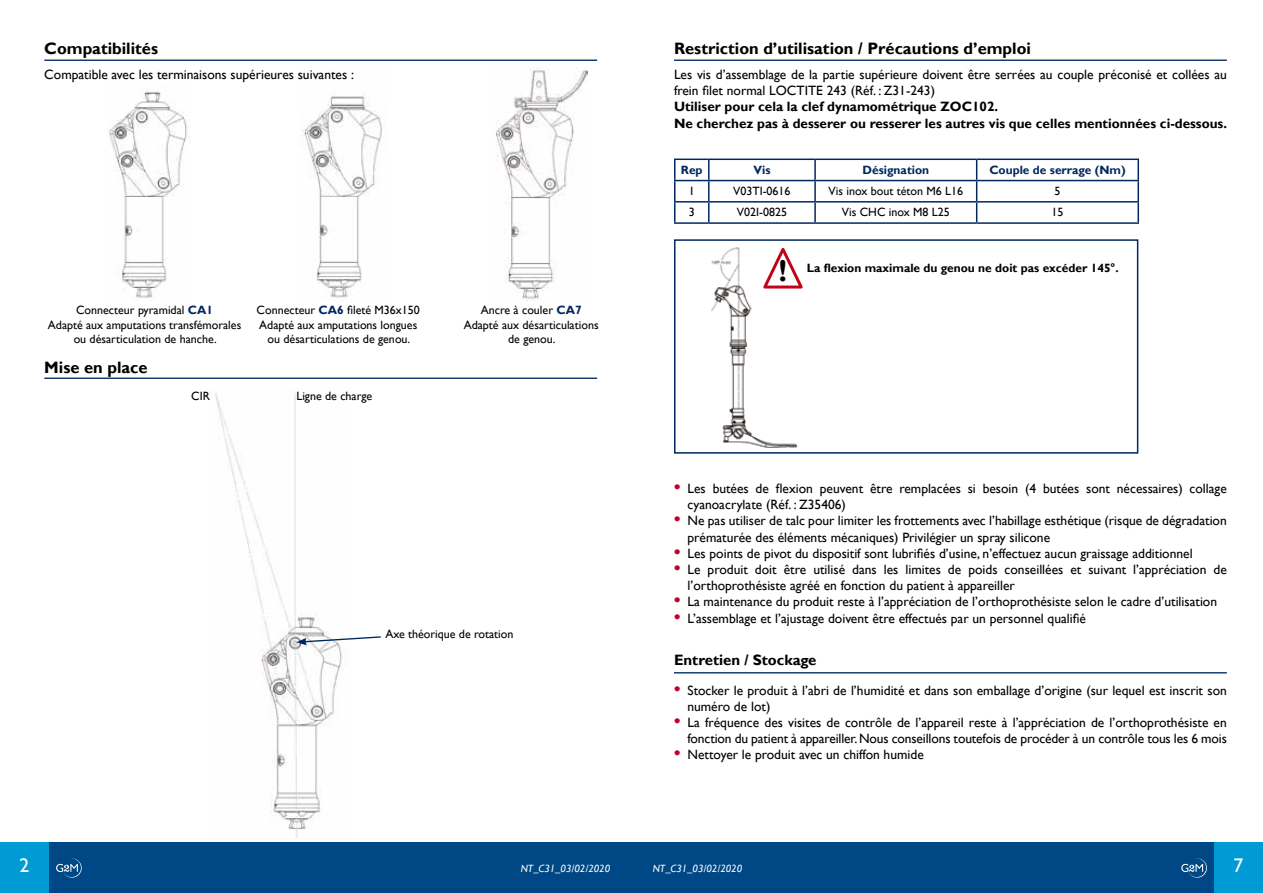
<style>
.page{position:relative;width:1263px;height:893px;background:#fff}
.page>*{position:absolute;margin:0;border:0;box-sizing:border-box;transform-origin:0 0}
.t1{font:700 30px "Gill Sans";color:#000}
.t2{font:19.65px "Gill Sans";color:#fff}
.t3{font:700 16.5px "Gill Sans";color:#000}
.t4{font:700 15px "Gill Sans";color:#000}
.t5{font:13.5px/16.2px "Gill Sans";color:#000}
.t6{font:700 13.5px/16.2px "Gill Sans";color:#000}
.t7{font:12px/14.4px "Gill Sans";color:#000;text-align:center}
.t8{font:700 12px "Gill Sans";color:#000}
.t9{font:700 12px "Gill Sans";color:#00285f}
.t10{font:italic 10.5px "Gill Sans";color:#fff}
.s1{font-weight:700;color:#00285f}
.s2{font-weight:700;font-size:18px;color:#c1002b}
</style>
<div class="page">
<div style="left:631px;top:842px;width:632px;height:51px;background:#004885"></div>
<div style="left:0;top:842px;width:631px;height:51px;background:#004885"></div>
<div style="left:0;top:842px;width:49px;height:51px;background:#009bd4"></div>
<div style="left:1214px;top:842px;width:49px;height:51px;background:#009bd4"></div>
<svg style="left:1181px;top:858px;width:26px;height:20px"></svg>
<svg style="left:56px;top:858px;width:26px;height:20px"></svg>
<img style="left:215px;top:393px;width:127px;height:445px">
<svg style="left:296px;top:635px;width:85px;height:10px"></svg>
<hr style="left:44px;top:378px;width:553px;height:1px;background:#00285f">
<img style="left:303px;top:93px;width:79px;height:205px">
<img style="left:496px;top:67px;width:92px;height:234px">
<img style="left:107px;top:91px;width:80px;height:207px">
<hr style="left:44px;top:60px;width:553px;height:1px;background:#00285f">
<hr style="left:674px;top:60px;width:553px;height:1px;background:#00285f">
<hr style="left:674px;top:672px;width:553px;height:1px;background:#00285f">
<hr style="left:674px;top:159px;width:35px;height:1px;background:#00285f">
<hr style="left:709px;top:159px;width:106px;height:1px;background:#00285f">
<hr style="left:815px;top:159px;width:162px;height:1px;background:#00285f">
<hr style="left:814px;top:160px;width:2px;height:20px;background:#00285f">
<hr style="left:977px;top:159px;width:162px;height:1px;background:#00285f">
<hr style="left:1137px;top:160px;width:2px;height:20px;background:#00285f">
<hr style="left:674px;top:180px;width:35px;height:1px;background:#00285f">
<hr style="left:709px;top:180px;width:106px;height:1px;background:#00285f">
<hr style="left:815px;top:180px;width:162px;height:1px;background:#00285f">
<hr style="left:814px;top:181px;width:2px;height:20px;background:#00285f">
<hr style="left:977px;top:180px;width:162px;height:1px;background:#00285f">
<hr style="left:1137px;top:181px;width:2px;height:20px;background:#00285f">
<hr style="left:674px;top:201px;width:35px;height:2px;background:#00285f">
<svg style="left:674px;top:160px;width:1px;height:62px"></svg>
<hr style="left:709px;top:201px;width:106px;height:2px;background:#00285f">
<svg style="left:708px;top:160px;width:1px;height:62px"></svg>
<hr style="left:815px;top:201px;width:162px;height:2px;background:#00285f">
<svg style="left:814px;top:203px;width:2px;height:19px"></svg>
<hr style="left:977px;top:201px;width:162px;height:2px;background:#00285f">
<svg style="left:976px;top:160px;width:1px;height:62px"></svg>
<svg style="left:1137px;top:203px;width:2px;height:19px"></svg>
<hr style="left:674px;top:222px;width:35px;height:2px;background:#00285f">
<hr style="left:709px;top:222px;width:106px;height:2px;background:#00285f">
<hr style="left:815px;top:222px;width:162px;height:2px;background:#00285f">
<hr style="left:977px;top:222px;width:162px;height:2px;background:#00285f">
<img style="left:711px;top:247px;width:87px;height:201px">
<div style="left:674px;top:239px;width:464px;height:215px;border:2px solid #00285f"></div>
<svg style="left:761px;top:247px;width:42px;height:44px"></svg>
<p class="t3" style="left:44px;top:38px;width:115px">Compatibilités</p>
<p class="t5" style="left:44px;top:67px;width:311px">Compatible avec les terminaisons supérieures suivantes :</p>
<p class="t7" style="left:48px;top:303px;width:195px">Connecteur pyramidal <span class="s1">CA1<br></span>Adapté aux amputations transfémorales ou désarticulation de hanche.</p>
<p class="t7" style="left:257px;top:303px;width:165px">Connecteur <span class="s1">CA6</span> fileté M36x150<br>Adapté aux amputations longues ou désarticulations de genou.</p>
<p class="t7" style="left:464px;top:303px;width:136px">Ancre à couler <span class="s1">CA7<br></span>Adapté aux désarticulations de genou.</p>
<p class="t3" style="left:44px;top:357px;width:105px">Mise en place</p>
<p class="t7" style="left:191px;top:389px;width:20px">CIR</p>
<p class="t7" style="left:296px;top:389px;width:77px">Ligne de charge</p>
<p class="t7" style="left:385px;top:627px;width:129px">Axe théorique de rotation</p>
<p class="t3" style="left:674px;top:38px;width:358px">Restriction d’utilisation / Précautions d’emploi</p>
<p class="t5" style="left:674px;top:67px;width:554px">Les vis d’assemblage de la partie supérieure doivent être serrées au couple préconisé et collées au frein filet normal LOCTITE 243 (Réf. : Z31-243)</p>
<p class="t6" style="left:674px;top:99px;width:554px">Utiliser pour cela la clef dynamométrique ZOC102.<br>Ne cherchez pas à desserer ou resserer les autres vis que celles mentionnées ci-dessous.</p>
<p class="t9" style="left:681px;top:162px;width:23px">Rep</p>
<p class="t9" style="left:753px;top:162px;width:19px">Vis</p>
<p class="t9" style="left:862px;top:162px;width:68px">Désignation</p>
<p class="t9" style="left:989px;top:162px;width:138px">Couple de serrage (Nm)</p>
<p class="t7" style="left:689px;top:184px;width:7px">1</p>
<p class="t7" style="left:733px;top:184px;width:59px">V03TI-0616</p>
<p class="t7" style="left:829px;top:184px;width:136px">Vis inox bout téton M6 L16</p>
<p class="t7" style="left:1054px;top:184px;width:7px">5</p>
<p class="t7" style="left:689px;top:205px;width:7px">3</p>
<p class="t7" style="left:737px;top:205px;width:52px">V02I-0825</p>
<p class="t7" style="left:842px;top:205px;width:109px">Vis CHC inox M8 L25</p>
<p class="t7" style="left:1051px;top:205px;width:13px">15</p>
<h1 class="t1" style="left:779px;top:252px;width:10px">!</h1>
<p class="t8" style="left:807px;top:261px;width:313px">La flexion maximale du genou ne doit pas excéder 145°.</p>
<p class="t5" style="left:687px;top:481px;width:541px;text-indent:-13px"><span class="s2">•</span> Les butées de flexion peuvent être remplacées si besoin (4 butées sont nécessaires) collage cyanoacrylate (Réf. : Z35406)</p>
<p class="t5" style="left:687px;top:513px;width:541px;text-indent:-13px"><span class="s2">•</span> Ne pas utiliser de talc pour limiter les frottements avec l’habillage esthétique (risque de dégradation prématurée des éléments mécaniques) Privilégier un spray silicone</p>
<p class="t5" style="left:674px;top:545px;width:520px"><span class="s2">•</span> Les points de pivot du dispositif sont lubrifiés d’usine, n’effectuez aucun graissage additionnel</p>
<p class="t5" style="left:687px;top:562px;width:541px;text-indent:-13px"><span class="s2">•</span> Le produit doit être utilisé dans les limites de poids conseillées et suivant l’appréciation de l’orthoprothésiste agréé en fonction du patient à appareiller</p>
<p class="t5" style="left:674px;top:594px;width:545px"><span class="s2">•</span> La maintenance du produit reste à l’appréciation de l’orthoprothésiste selon le cadre d’utilisation</p>
<p class="t5" style="left:674px;top:610px;width:413px"><span class="s2">•</span> L’assemblage et l’ajustage doivent être effectués par un personnel qualifié</p>
<p class="t4" style="left:674px;top:651px;width:144px">Entretien / Stockage</p>
<p class="t5" style="left:687px;top:682px;width:541px;text-indent:-13px"><span class="s2">•</span> Stocker le produit à l’abri de l’humidité et dans son emballage d’origine (sur lequel est inscrit son numéro de lot)</p>
<p class="t5" style="left:674px;top:715px;width:554px;text-align:right"><span class="s2">•</span> La fréquence des visites de contrôle de l’appareil reste à l’appréciation de l’orthoprothésiste en fonction du patient à appareiller. Nous conseillons toutefois de procéder à un contrôle tous les 6 mois</p>
<p class="t5" style="left:674px;top:747px;width:251px"><span class="s2">•</span> Nettoyer le produit avec un chiffon humide</p>
<h2 class="t2" style="left:20px;top:854px;width:11px">2</h2>
<p class="t10" style="left:521px;top:862px;width:91px">NT_C31_03/02/2020</p>
<p class="t10" style="left:653px;top:862px;width:91px">NT_C31_03/02/2020</p>
<h2 class="t2" style="left:1233px;top:854px;width:11px">7</h2>
</div>
